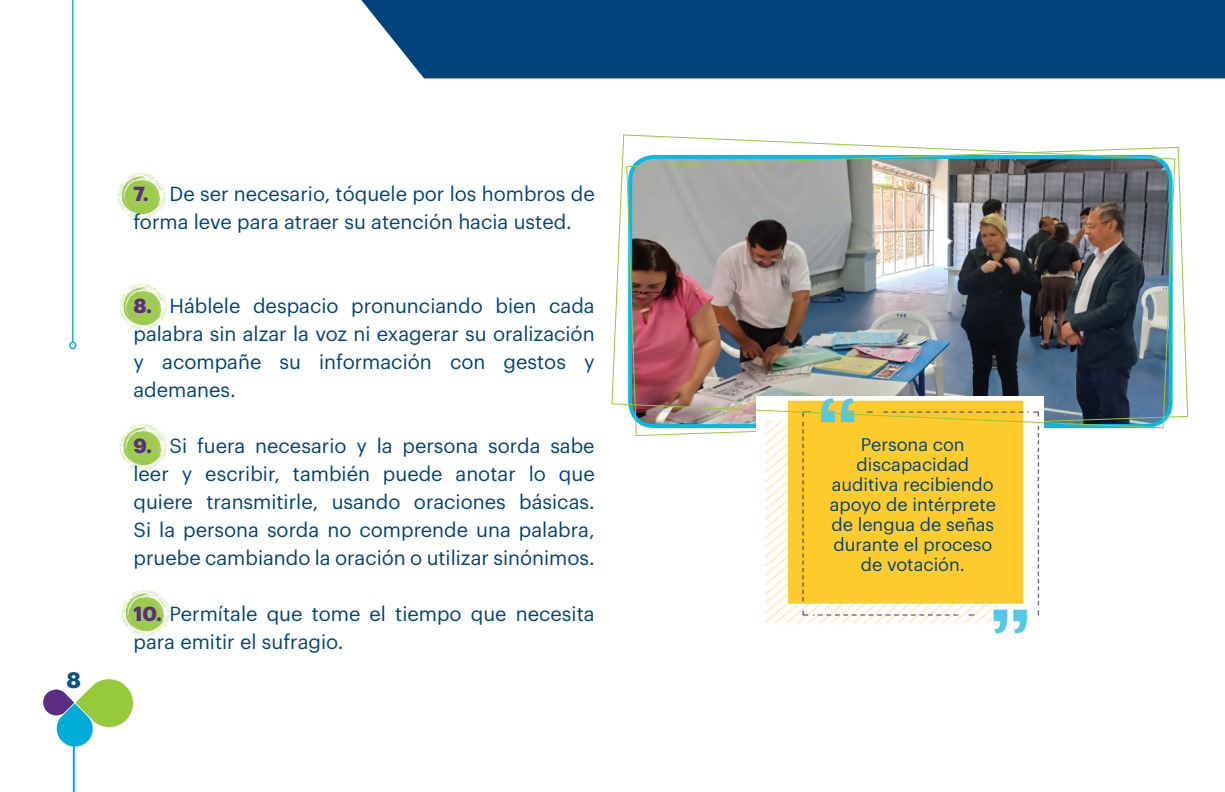
<style>
.page{position:relative;width:1225px;height:792px;background:#fff}
.page>*{position:absolute;margin:0;border:0;box-sizing:border-box;transform-origin:0 0}
.t1{font:700 22px "Graphik";color:#0a548a}
.t2{font:20px/28px "Graphik";color:#00447b}
.t3{font:18px/20px "Graphik";color:#00447b;text-align:center}
.s1{font-weight:700;color:#5b2d83}
</style>
<div class="page">
<hr style="left:73px;top:709px;width:2px;height:83px;background:#00add8">
<svg style="left:43px;top:679px;width:90px;height:68px"></svg>
<div style="left:361px;top:0;width:864px;height:78px;background:#00447b"></div>
<hr style="left:72px;top:0;width:2px;height:342px;background:#14b2d1">
<div style="left:69px;top:342px;width:8px;height:7px;border:2px solid #14b2d1;border-radius:50%"></div>
<img style="left:119px;top:424px;width:48px;height:46px">
<img style="left:121px;top:590px;width:49px;height:46px">
<img style="left:119px;top:284px;width:48px;height:46px">
<img style="left:117px;top:173px;width:49px;height:46px">
<svg style="left:635px;top:146px;width:553px;height:291px"></svg>
<img style="left:757px;top:429px;width:287px;height:205px">
<img style="left:611px;top:134px;width:565px;height:295px">
<p class="t1" style="left:67px;top:663px;width:16px">8</p>
<p class="t2" style="left:133px;top:178px;width:463px"><span class="s1">7.</span> De ser necesario, tóquele por los hombros de forma leve para atraer su atención hacia usted.</p>
<p class="t2" style="left:133px;top:290px;width:463px;text-align:justify"><span class="s1">8.</span> Háblele despacio pronunciando bien cada palabra sin alzar la voz ni exagerar su oralización y acompañe su información con gestos y ademanes.</p>
<p class="t2" style="left:133px;top:430px;width:463px;text-align:justify"><span class="s1">9.</span> Si fuera necesario y la persona sorda sabe leer y escribir, también puede anotar lo que quiere transmitirle, usando oraciones básicas.<br>Si la persona sorda no comprende una palabra, pruebe cambiando la oración o utilizar sinónimos.</p>
<p class="t2" style="left:133px;top:598px;width:462px"><span class="s1">10.</span> Permítale que tome el tiempo que necesita para emitir el sufragio.</p>
<p class="t3" style="left:829px;top:433px;width:168px">Persona con discapacidad auditiva recibiendo apoyo de intérprete de lengua de señas durante el proceso de votación.</p>
</div>
